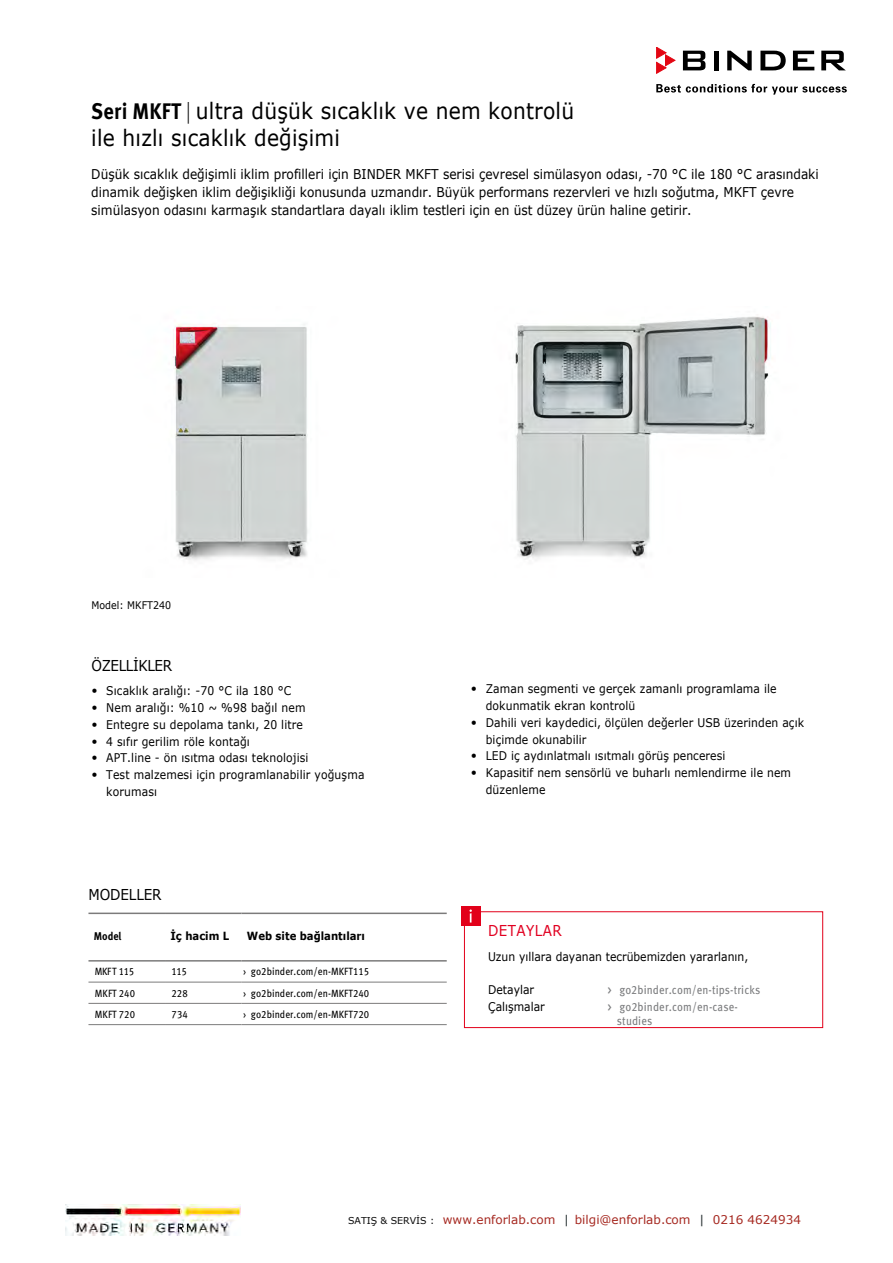
<style>
.page{position:relative;width:893px;height:1263px;background:#fff}
.page>*{position:absolute;margin:0;border:0;box-sizing:border-box;transform-origin:0 0}
.t1{font:22.5px/26.8px "Verdana";letter-spacing:.01em;color:#000;scale:.9 1}
.t2{font:15px "Verdana";letter-spacing:-.025em;color:#000;scale:.9 1}
.t3{font:15px "Verdana";letter-spacing:.03em;color:#e10021;scale:.9 1}
.t4{font:13.5px/18px "Verdana";color:#000;scale:.9 1}
.t5{font:12px/16.8px "Verdana";letter-spacing:.01em;color:#000;scale:.9 1}
.t6{font:12px "Verdana";color:#a62921}
.t7{font:12px/16.5px "Meta Pro";letter-spacing:.01em;color:#7b7c7e}
.t8{font:12px "Meta Pro";letter-spacing:.01em;color:#7b7c7e;scale:.9 1}
.t9{font:700 11.25px "Verdana";color:#000;scale:.9 1}
.t10{font:700 11.25px "Meta Pro";color:#000;scale:.9 1}
.t11{font:10.5px "Meta Pro";letter-spacing:.005em;color:#000}
.t12{font:10.5px "Meta Pro";letter-spacing:.005em;color:#000;scale:.9 1}
.t13{font:10.5px "Verdana";letter-spacing:.005em;color:#000;scale:.9 1}
.s1{font-family:"Meta Pro";font-weight:700}
.s2{font-family:"Meta Pro";font-weight:300}
.s3{font-family:"Meta Pro"}
.s4{font-size:9.45px;color:#0a0a0a}
.s5{color:#242e30}
.s6{color:#272f31}
</style>
<div class="page">
<img style="left:173px;top:316px;width:600px;height:245px">
<hr style="left:88px;top:912px;width:77px;height:2px;background:#7c7b7b">
<hr style="left:88px;top:960px;width:77px;height:1px;background:#7c7b7b">
<hr style="left:165px;top:912px;width:77px;height:2px;background:#7c7b7b">
<hr style="left:165px;top:960px;width:77px;height:1px;background:#7c7b7b">
<hr style="left:242px;top:912px;width:205px;height:2px;background:#7c7b7b">
<hr style="left:242px;top:960px;width:205px;height:1px;background:#7c7b7b">
<hr style="left:88px;top:982px;width:77px;height:1px;background:#7c7b7b">
<hr style="left:165px;top:982px;width:77px;height:1px;background:#7c7b7b">
<hr style="left:242px;top:982px;width:205px;height:1px;background:#7c7b7b">
<hr style="left:88px;top:1003px;width:77px;height:1px;background:#7c7b7b">
<hr style="left:88px;top:1024px;width:77px;height:1px;background:#7c7b7b">
<hr style="left:165px;top:1003px;width:77px;height:1px;background:#7c7b7b">
<hr style="left:165px;top:1024px;width:77px;height:1px;background:#7c7b7b">
<hr style="left:242px;top:1003px;width:205px;height:1px;background:#7c7b7b">
<hr style="left:242px;top:1024px;width:205px;height:1px;background:#7c7b7b">
<svg style="left:656px;top:84px;width:191px;height:11px"></svg>
<svg style="left:683px;top:51px;width:22px;height:19px"></svg>
<hr style="left:714px;top:51px;width:4px;height:19px;background:#000">
<svg style="left:727px;top:51px;width:25px;height:19px"></svg>
<svg style="left:760px;top:51px;width:26px;height:19px"></svg>
<svg style="left:793px;top:51px;width:21px;height:19px"></svg>
<svg style="left:821px;top:51px;width:24px;height:19px"></svg>
<svg style="left:656px;top:47px;width:19px;height:27px"></svg>
<img style="left:65px;top:1204px;width:176px;height:32px">
<div style="left:464px;top:911px;width:359px;height:117px;border:1px solid #e2001a"></div>
<div style="left:461px;top:906px;width:20px;height:20px;background:#e2001a"></div>
<svg style="left:469px;top:909px;width:3px;height:13px"></svg>
<h1 class="t1" style="left:91px;top:97px;width:538px"><span class="s1">Seri MKFT</span> <span class="s2">|</span> ultra düşük sıcaklık ve nem kontrolü ile hızlı sıcaklık değişimi</h1>
<p class="t4" style="left:91px;top:165px;width:810px">Düşük sıcaklık değişimli iklim profilleri için BINDER MKFT serisi çevresel simülasyon odası, -70 °C ile 180 °C arasındaki dinamik değişken iklim değişikliği konusunda uzmandır. Büyük performans rezervleri ve hızlı soğutma, MKFT çevre simülasyon odasını karmaşık standartlara dayalı iklim testleri için en üst düzey ürün haline getirir.</p>
<p class="t13" style="left:91px;top:598px;width:90px">Model: MKFT240</p>
<p class="t2" style="left:91px;top:655px;width:91px">ÖZELLİKLER</p>
<p class="t5" style="left:91px;top:682px;width:224px"><span class="s3">•</span> Sıcaklık aralığı: -70 °C ila 180 °C</p>
<p class="t5" style="left:91px;top:699px;width:239px"><span class="s3">•</span> Nem aralığı: %10 ~ %98 bağıl nem</p>
<p class="t5" style="left:91px;top:716px;width:237px"><span class="s3">•</span> Entegre su depolama tankı, 20 litre</p>
<p class="t5" style="left:91px;top:733px;width:177px"><span class="s3">•</span> 4 sıfır gerilim röle kontağı</p>
<p class="t5" style="left:91px;top:750px;width:243px"><span class="s3">•</span> APT.line - ön ısıtma odası teknolojisi</p>
<p class="t5" style="left:106px;top:766px;width:288px;text-indent:-15px"><span class="s3">•</span> Test malzemesi için programlanabilir yoğuşma koruması</p>
<p class="t2" style="left:89px;top:884px;width:83px">MODELLER</p>
<p class="t10" style="left:94px;top:927px;width:32px">Model</p>
<p class="t9" style="left:170px;top:928px;width:67px">İç hacim L</p>
<p class="t9" style="left:247px;top:928px;width:133px">Web site bağlantıları</p>
<p class="t12" style="left:95px;top:964px;width:45px">MKFT 115</p>
<p class="t12" style="left:171px;top:964px;width:19px">115</p>
<p class="t11" style="left:243px;top:964px;width:128px">› go2binder.com/en-MKFT115</p>
<p class="t12" style="left:95px;top:985px;width:46px">MKFT 240</p>
<p class="t12" style="left:171px;top:985px;width:20px">228</p>
<p class="t11" style="left:243px;top:985px;width:128px">› go2binder.com/en-MKFT240</p>
<p class="t12" style="left:95px;top:1006px;width:46px">MKFT 720</p>
<p class="t12" style="left:171px;top:1006px;width:20px">734</p>
<p class="t11" style="left:243px;top:1006px;width:128px">› go2binder.com/en-MKFT720</p>
<p class="t5" style="left:486px;top:680px;width:325px;text-indent:-15px"><span class="s3">•</span> Zaman segmenti ve gerçek zamanlı programlama ile dokunmatik ekran kontrolü</p>
<p class="t5" style="left:486px;top:714px;width:355px;text-indent:-15px"><span class="s3">•</span> Dahili veri kaydedici, ölçülen değerler USB üzerinden açık biçimde okunabilir</p>
<p class="t5" style="left:471px;top:747px;width:284px"><span class="s3">•</span> LED iç aydınlatmalı ısıtmalı görüş penceresi</p>
<p class="t5" style="left:486px;top:764px;width:341px;text-indent:-15px"><span class="s3">•</span> Kapasitif nem sensörlü ve buharlı nemlendirme ile nem düzenleme</p>
<p class="t3" style="left:488px;top:920px;width:83px">DETAYLAR</p>
<p class="t5" style="left:488px;top:948px;width:291px">Uzun yıllara dayanan tecrübemizden yararlanın,</p>
<p class="t5" style="left:488px;top:981px;width:64px">Detaylar<br>Çalışmalar</p>
<p class="t7" style="left:608px;top:981px;width:154px">&gt; go2binder.com/en-tips-tricks &gt; go2binder.com/en-case-</p>
<p class="t8" style="left:617px;top:1012px;width:41px">studies</p>
<p class="t6" style="left:348px;top:1211px;width:454px"><span class="s4">SATIŞ &amp; SERVİS :</span> www.enforlab.com <span class="s5">|</span> bilgi@enforlab.com <span class="s6">|</span> 0216 4624934</p>
</div>
